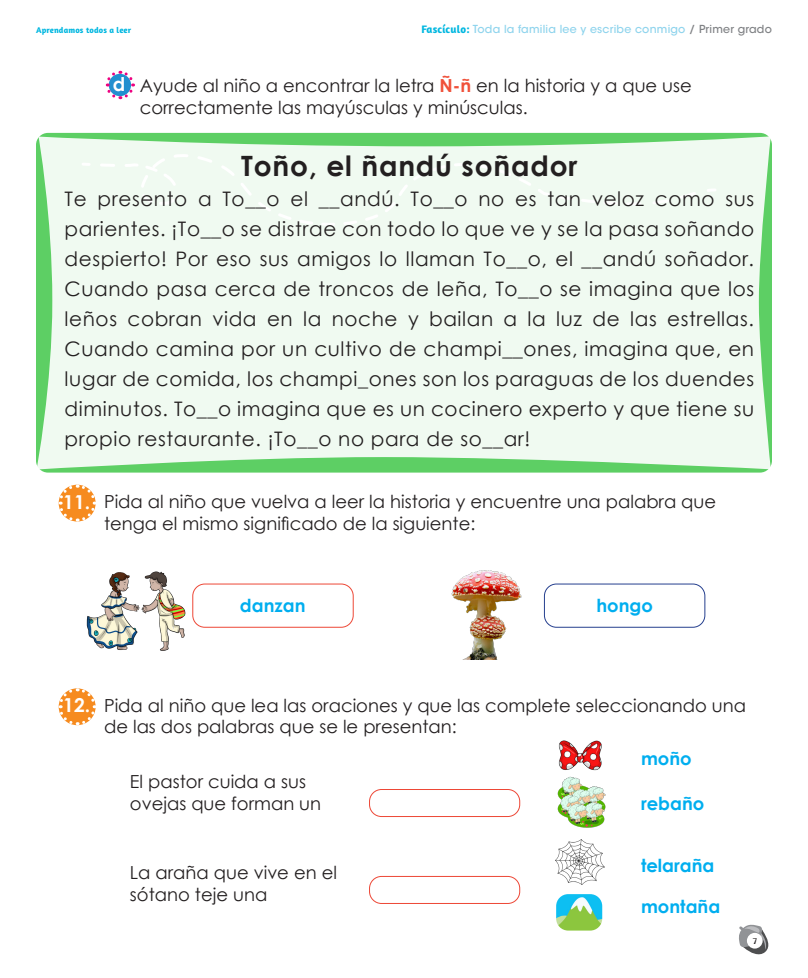
<style>
.page{position:relative;width:808px;height:978px;background:#fff}
.page>*{position:absolute;margin:0;border:0;box-sizing:border-box;transform-origin:0 0}
.t1{font:700 28px "Century Gothic";letter-spacing:.03em;color:#231f20}
.t2{font:20px/30px "Century Gothic";letter-spacing:.03em;color:#231f20;text-align:justify}
.t3{font:700 19.2px "Century Gothic";color:#fff}
.t4{font:700 19px "Century Gothic";color:#fff}
.t5{font:18px/21.6px "Century Gothic";color:#231f20}
.t6{font:700 18px "Century Gothic";color:#00aeef}
.t7{font:500 11px "ITC Avant Garde Std";letter-spacing:.02em;color:#8fd4ed}
.t8{font:700 8.5px "Amaranth";letter-spacing:.02em;color:#00b7e0}
.t9{font:8px "Open Dyslexic Alta";color:#231f20}
.s1{font-family:"Amaranth";font-weight:700;color:#00b7e0}
.s2{color:#808285}
.s3{font-weight:700;color:#f0513a}
</style>
<div class="page">
<svg style="left:739px;top:924px;width:30px;height:31px"></svg>
<div style="left:747px;top:933px;width:16px;height:16px;background:#fff;border-radius:50%"></div>
<svg style="left:37px;top:136px;width:734px;height:334px;fill:#f0faf1"></svg>
<svg style="left:270px;top:223px;width:89px;height:5px"></svg>
<svg style="left:138px;top:153px;width:52px;height:1px"></svg>
<div style="left:80px;top:154px;width:638px;height:69px;background:#f0faf1"></div>
<svg style="left:58px;top:484px;width:38px;height:38px"></svg>
<svg style="left:58px;top:688px;width:38px;height:38px"></svg>
<svg style="left:105px;top:70px;width:30px;height:30px"></svg>
<img style="left:86px;top:571px;width:110px;height:80px">
<div style="left:192px;top:584px;width:162px;height:44px;border:1px solid #ed4736;border-radius:12px"></div>
<div style="left:369px;top:789px;width:151px;height:28px;border:1px solid #ed4736;border-radius:12px"></div>
<div style="left:369px;top:876px;width:151px;height:28px;border:1px solid #ed4736;border-radius:12px"></div>
<div style="left:544px;top:584px;width:161px;height:44px;border:1px solid #253f8e;border-radius:12px"></div>
<img style="left:451px;top:570px;width:71px;height:89px">
<img style="left:558px;top:740px;width:44px;height:31px">
<img style="left:557px;top:776px;width:49px;height:52px">
<img style="left:556px;top:839px;width:49px;height:45px">
<img style="left:556px;top:894px;width:46px;height:37px">
<p class="t8" style="left:36px;top:25px;width:97px">Aprendamos todos a leer</p>
<p class="t7" style="left:421px;top:23px;width:352px"><span class="s1">Fascículo:</span> Toda la familia lee y escribe conmigo <span class="s2">/ Primer grado</span></p>
<p class="t4" style="left:113px;top:69px;width:14px">d</p>
<p class="t5" style="left:140px;top:74px;width:554px">Ayude al niño a encontrar la letra <span class="s3">Ñ-ñ</span> en la historia y a que use correctamente las mayúsculas y minúsculas.</p>
<p class="t1" style="left:241px;top:145px;width:338px">Toño, el ñandú soñador</p>
<p class="t2" style="left:65px;top:183px;width:691px">Te presento a To__o el __andú. To__o no es tan veloz como sus parientes. ¡To__o se distrae con todo lo que ve y se la pasa soñando despierto! Por eso sus amigos lo llaman To__o, el __andú soñador.<br>Cuando pasa cerca de troncos de leña, To__o se imagina que los leños cobran vida en la noche y bailan a la luz de las estrellas.<br>Cuando camina por un cultivo de champi__ones, imagina que, en lugar de comida, los champi_ones son los paraguas de los duendes diminutos. To__o imagina que es un cocinero experto y que tiene su propio restaurante. ¡To__o no para de so__ar!</p>
<p class="t3" style="left:63px;top:487px;width:28px">11.</p>
<p class="t5" style="left:104px;top:490px;width:614px">Pida al niño que vuelva a leer la historia y encuentre una palabra que tenga el mismo significado de la siguiente:</p>
<p class="t6" style="left:240px;top:592px;width:67px">danzan</p>
<p class="t6" style="left:596px;top:592px;width:58px">hongo</p>
<p class="t3" style="left:63px;top:691px;width:28px">12.</p>
<p class="t5" style="left:104px;top:694px;width:643px">Pida al niño que lea las oraciones y que las complete seleccionando una de las dos palabras que se le presentan:</p>
<p class="t5" style="left:130px;top:771px;width:193px">El pastor cuida a sus ovejas que forman un</p>
<p class="t5" style="left:130px;top:861px;width:208px">La araña que vive en el sótano teje una</p>
<p class="t6" style="left:641px;top:745px;width:52px">moño</p>
<p class="t6" style="left:641px;top:790px;width:65px">rebaño</p>
<p class="t6" style="left:641px;top:852px;width:75px">telaraña</p>
<p class="t6" style="left:641px;top:893px;width:81px">montaña</p>
<p class="t9" style="left:752px;top:937px;width:6px">7</p>
</div>
